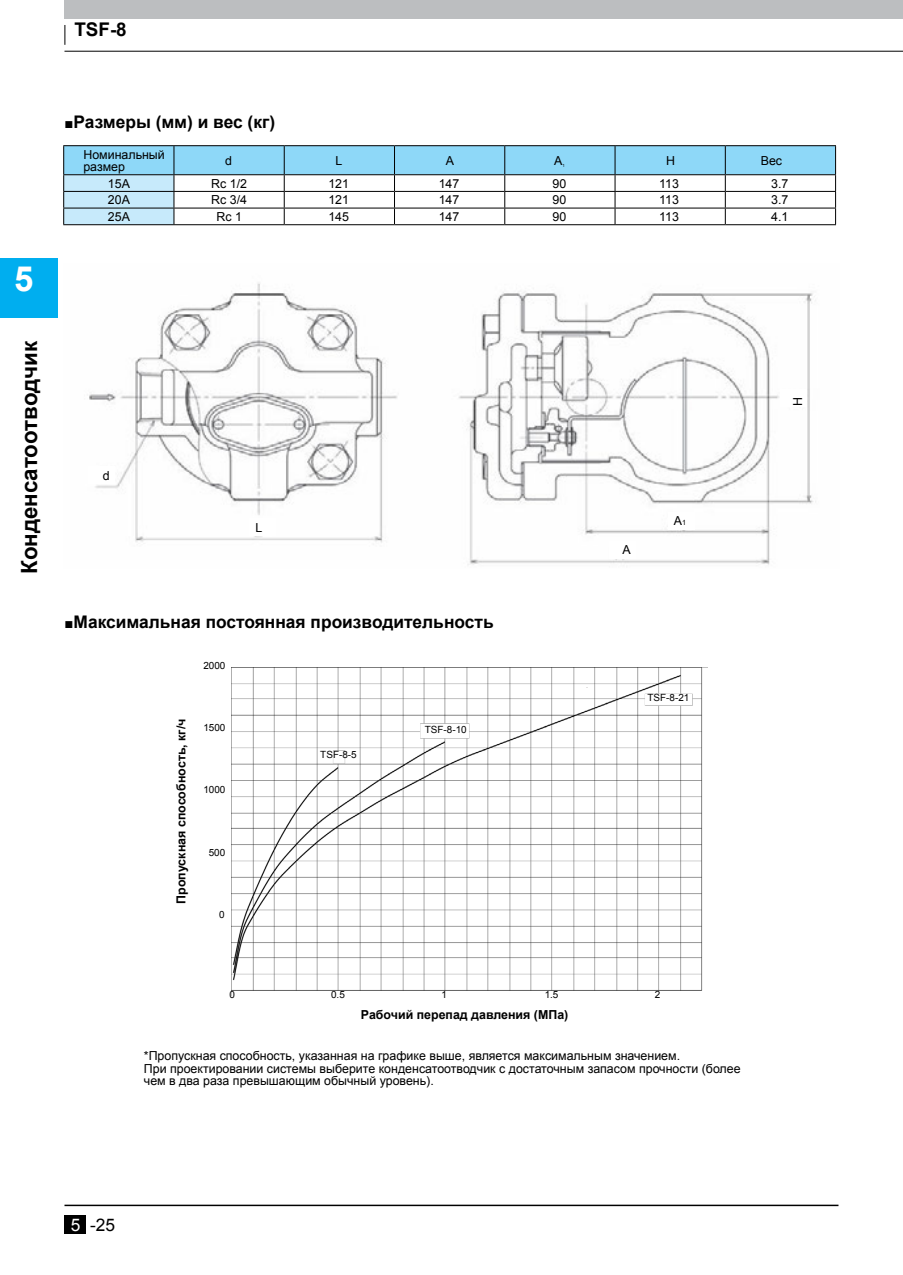
<style>
.page{position:relative;width:903px;height:1275px;background:#fff}
.page>*{position:absolute;margin:0;border:0;box-sizing:border-box;transform-origin:0 0}
.Paragraph_Style12{font:700 34.65px "Arial";color:#fff}
.Paragraph_Style1{font:700 22.4px "Arial";color:#000}
.Paragraph_Style1-2{font:700 18.9px "Arial";color:#000}
.Paragraph_Style1-3{font:700 17.32px "Arial";color:#000}
.Paragraph_Style1-4{font:17.32px "Arial";color:#000}
.Paragraph_Style1-5{font:12.42px/12.4px "Arial";color:#000}
.Paragraph_Style278{font:12.42px "Arial";color:#000}
.Paragraph_Style310{font:700 12.42px "Arial";color:#000}
.Paragraph_Style1-6{font:700 12.42px "Arial";color:#000}
.Paragraph_Style138{font:12.42px/12.4px "Arial";color:#000}
.Paragraph_Style312{font:12.42px "Arial";color:#000}
.Paragraph_Style174{font:12.42px "Arial";color:#000}
.Paragraph_Style242{font:12.42px "Arial";color:#000}
.Paragraph_Style163{font:12.42px "Arial";color:#000}
.Paragraph_Style158{font:12.42px "Arial";color:#000}
.Paragraph_Style311{font:12.42px "Arial";color:#000}
.Paragraph_Style243{font:12.42px "Arial";color:#000}
.Paragraph_Style1-7{font:9.97px "Arial";color:#000}
.Paragraph_Style308{font:9.97px "Arial";color:#000}
.Paragraph_Style17{font:9.97px "Arial";color:#000}
.Paragraph_Style309{font:9.97px "Arial";color:#000}
.Paragraph_Style142{font:9.97px "Arial";color:#000}
.Paragraph_Style243-2{font:4.2px "Arial";color:#000}
.s1{font-weight:400;font-size:14.88px}
.s2{font-size:7.17px}
.s3{color:#fff}
</style>
<div class="page">
<div style="left:64px;top:0;width:839px;height:19px;background:#bcbec0"></div>
<hr style="left:64px;top:51px;width:839px;height:1px;background:#000">
<svg style="left:65px;top:25px;width:1px;height:20px"></svg>
<hr style="left:64px;top:1205px;width:774px;height:1px;background:#000">
<img style="left:89px;top:283px;width:727px;height:282px">
<div style="left:88px;top:466px;width:26px;height:18px;background:#fff"></div>
<div style="left:250px;top:519px;width:26px;height:17px;background:#fff"></div>
<div style="left:609px;top:542px;width:27px;height:17px;background:#fff"></div>
<div style="left:668px;top:513px;width:26px;height:17px;background:#fff"></div>
<div style="left:781px;top:389px;width:26px;height:18px;background:#fff"></div>
<img style="left:231px;top:668px;width:472px;height:328px">
<div style="left:0;top:258px;width:58px;height:60px;background:#00aeef"></div>
<div style="left:64px;top:1215px;width:22px;height:19px;background:#000"></div>
<hr style="left:63px;top:145px;width:111px;height:1px;background:#000">
<hr style="left:174px;top:145px;width:110px;height:1px;background:#000">
<hr style="left:284px;top:145px;width:110px;height:1px;background:#000">
<hr style="left:394px;top:145px;width:111px;height:1px;background:#000">
<hr style="left:505px;top:145px;width:110px;height:1px;background:#000">
<hr style="left:615px;top:145px;width:110px;height:1px;background:#000">
<hr style="left:725px;top:145px;width:111px;height:1px;background:#000">
<svg style="left:63px;top:146px;width:773px;height:78px"></svg>
<hr style="left:63px;top:224px;width:111px;height:1px;background:#000">
<hr style="left:174px;top:224px;width:110px;height:1px;background:#000">
<hr style="left:284px;top:224px;width:110px;height:1px;background:#000">
<hr style="left:394px;top:224px;width:111px;height:1px;background:#000">
<hr style="left:505px;top:224px;width:110px;height:1px;background:#000">
<hr style="left:615px;top:224px;width:110px;height:1px;background:#000">
<hr style="left:725px;top:224px;width:111px;height:1px;background:#000">
<p class="Paragraph_Style1-2" style="left:74px;top:17px;width:54px">TSF-8</p>
<p class="Paragraph_Style12" style="left:14px;top:255px;width:21px">5</p>
<p class="Paragraph_Style1" style="left:14px;top:574px;width:235px;rotate:-90deg">Конденсатоотводчик</p>
<p class="Paragraph_Style1-3" style="left:64px;top:110px;width:212px"><span class="s1">■</span>Размеры (мм) и вес (кг)</p>
<p class="Paragraph_Style138" style="left:83px;top:148px;width:83px">Номинальный размер</p>
<p class="Paragraph_Style163" style="left:225px;top:152px;width:8px">d</p>
<p class="Paragraph_Style163" style="left:335px;top:152px;width:8px">L</p>
<p class="Paragraph_Style163" style="left:446px;top:152px;width:10px">A</p>
<p class="Paragraph_Style243" style="left:554px;top:152px;width:10px">A</p>
<p class="Paragraph_Style243-2" style="left:562px;top:163px;width:4px">1</p>
<p class="Paragraph_Style163" style="left:666px;top:152px;width:10px">H</p>
<p class="Paragraph_Style158" style="left:761px;top:152px;width:23px">Вес</p>
<p class="Paragraph_Style278" style="left:108px;top:175px;width:24px">15A</p>
<p class="Paragraph_Style312" style="left:211px;top:175px;width:37px">Rc 1/2</p>
<p class="Paragraph_Style278" style="left:328px;top:175px;width:22px">121</p>
<p class="Paragraph_Style278" style="left:439px;top:175px;width:22px">147</p>
<p class="Paragraph_Style242" style="left:552px;top:175px;width:15px">90</p>
<p class="Paragraph_Style278" style="left:659px;top:175px;width:21px">113</p>
<p class="Paragraph_Style174" style="left:771px;top:175px;width:19px">3.7</p>
<p class="Paragraph_Style278" style="left:108px;top:192px;width:24px">20A</p>
<p class="Paragraph_Style312" style="left:211px;top:192px;width:37px">Rc 3/4</p>
<p class="Paragraph_Style278" style="left:328px;top:192px;width:22px">121</p>
<p class="Paragraph_Style278" style="left:439px;top:192px;width:22px">147</p>
<p class="Paragraph_Style242" style="left:552px;top:192px;width:15px">90</p>
<p class="Paragraph_Style278" style="left:659px;top:192px;width:21px">113</p>
<p class="Paragraph_Style174" style="left:771px;top:192px;width:19px">3.7</p>
<p class="Paragraph_Style278" style="left:108px;top:208px;width:24px">25A</p>
<p class="Paragraph_Style311" style="left:216px;top:208px;width:27px">Rc 1</p>
<p class="Paragraph_Style278" style="left:328px;top:208px;width:22px">145</p>
<p class="Paragraph_Style278" style="left:439px;top:208px;width:22px">147</p>
<p class="Paragraph_Style242" style="left:552px;top:208px;width:15px">90</p>
<p class="Paragraph_Style278" style="left:659px;top:208px;width:21px">113</p>
<p class="Paragraph_Style174" style="left:771px;top:208px;width:19px">4.1</p>
<p class="Paragraph_Style1-5" style="left:103px;top:469px;width:8px">d</p>
<p class="Paragraph_Style1-5" style="left:255px;top:522px;width:8px">L</p>
<p class="Paragraph_Style1-3" style="left:64px;top:610px;width:431px"><span class="s1">■</span>Максимальная постоянная производительность</p>
<p class="Paragraph_Style308" style="left:203px;top:659px;width:24px">2000</p>
<p class="Paragraph_Style1-6" style="left:173px;top:904px;width:186px;rotate:-90deg">Пропускная способность, кг/ч</p>
<p class="Paragraph_Style308" style="left:203px;top:721px;width:24px">1500</p>
<p class="Paragraph_Style308" style="left:203px;top:783px;width:24px">1000</p>
<p class="Paragraph_Style309" style="left:209px;top:846px;width:18px">500</p>
<p class="Paragraph_Style142" style="left:219px;top:908px;width:7px">0</p>
<p class="Paragraph_Style1-7" style="left:320px;top:748px;width:38px">TSF-8-5</p>
<p class="Paragraph_Style1-7" style="left:425px;top:723px;width:43px">TSF-8-10</p>
<p class="Paragraph_Style1-5" style="left:622px;top:544px;width:10px">A</p>
<p class="Paragraph_Style1-5" style="left:674px;top:514px;width:14px">A<span class="s2">1</span></p>
<p class="Paragraph_Style1-7" style="left:647px;top:690px;width:43px">TSF-8-21</p>
<p class="Paragraph_Style1-5" style="left:792px;top:406px;width:10px;rotate:-90deg">H</p>
<p class="Paragraph_Style17" style="left:230px;top:987px;width:7px">0</p>
<p class="Paragraph_Style17" style="left:331px;top:987px;width:15px">0.5</p>
<p class="Paragraph_Style17" style="left:441px;top:987px;width:7px">1</p>
<p class="Paragraph_Style17" style="left:545px;top:987px;width:15px">1.5</p>
<p class="Paragraph_Style17" style="left:655px;top:987px;width:7px">2</p>
<p class="Paragraph_Style310" style="left:361px;top:1006px;width:209px">Рабочий перепад давления (МПа)</p>
<p class="Paragraph_Style1-5" style="left:144px;top:1050px;width:538px">*Пропускная способность, указанная на графике выше, является максимальным значением.</p>
<p class="Paragraph_Style1-5" style="left:144px;top:1062px;width:598px">При проектировании системы выберите конденсатоотводчик с достаточным запасом прочности (более чем в два раза превышающим обычный уровень).</p>
<p class="Paragraph_Style1-4" style="left:71px;top:1213px;width:46px"><span class="s3">5</span> -25</p>
</div>
